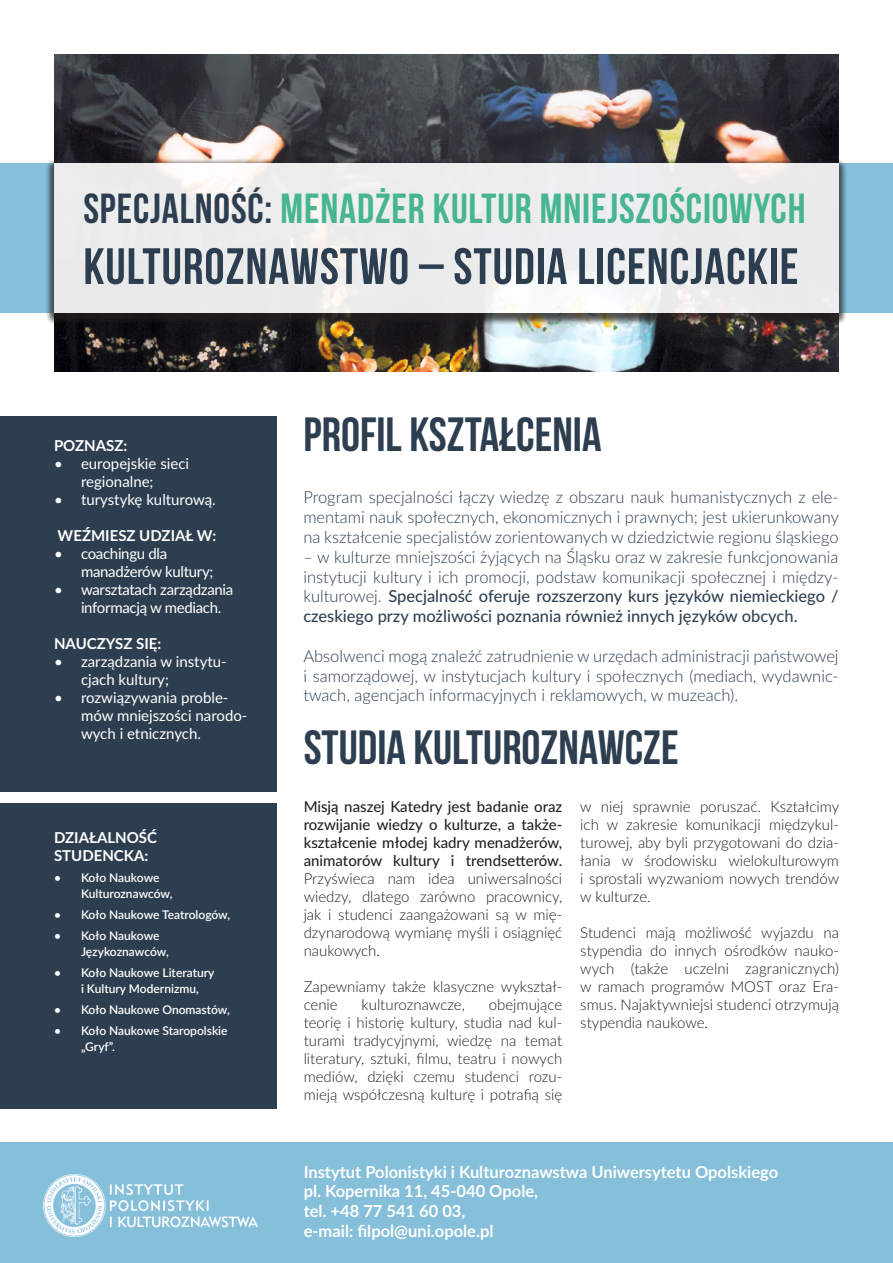
<style>
.page{position:relative;width:893px;height:1263px;background:#fff}
.page>*{position:absolute;margin:0;border:0;box-sizing:border-box;transform-origin:0 0}
.t1{font:700 51px "Bebas Neue";letter-spacing:.02em;color:#2d3e50}
.t2{font:700 48px "Bebas Neue";color:#2d3e50}
.t3{font:700 42px "Bebas Neue";letter-spacing:.02em;color:#47b591}
.t4{font:300 16.5px/19.8px "Lato";color:#2d3e50;text-align:justify}
.t5{font:700 16.5px/19.8px "Lato";color:#fff}
.t6{font:300 15px/18px "Lato";color:#231f20;text-align:justify}
.t7{font:15px/18px "Lato";color:#fff}
.t8{font:500 15px/18px "Lato";color:#231f20;text-align:justify}
.t9{font:15px/18px "Lato";letter-spacing:-.02em;color:#fff}
.t10{font:700 15px/18px "Lato";color:#fff}
.t11{font:600 12px/16.5px "Lato";color:#fff}
.s1{color:#2d3e50}
.s2{font-size:49.5px}
.s3{font-weight:500}
</style>
<div class="page">
<div style="left:0;top:163px;width:893px;height:150px;background:#85bfda"></div>
<img style="left:54px;top:54px;width:785px;height:317px">
<div style="left:45px;top:158px;width:802px;height:167px;background:#231f20;opacity:.75"></div>
<svg style="left:54px;top:163px;width:785px;height:150px;background:#ededed"></svg>
<div style="left:0;top:1143px;width:893px;height:120px;background:#85bfda"></div>
<img style="left:43px;top:1175px;width:214px;height:62px">
<div style="left:0;top:416px;width:276px;height:375px;background:#2d3e50"></div>
<div style="left:0;top:803px;width:276px;height:306px;background:#2d3e50"></div>
<h3 class="t3" style="left:83px;top:185px;width:724px"><span class="s1">SPECJALNOŚĆ:</span> MENADŻER KULTUR MNIEJSZOŚCIOWYCH</h3>
<h1 class="t1" style="left:83px;top:238px;width:716px">KULTUROZNAWSTWO <span class="s2">–</span> STUDIA LICENCJACKIE</h1>
<p class="t10" style="left:54px;top:436px;width:75px">POZNASZ:</p>
<p class="t7" style="left:54px;top:454px;width:137px;text-align:center">• europejskie sieci regionalne;</p>
<p class="t7" style="left:54px;top:490px;width:163px">• turystykę kulturową.</p>
<p class="t10" style="left:58px;top:526px;width:160px">WEŹMIESZ UDZIAŁ W:</p>
<p class="t9" style="left:81px;top:544px;width:134px;text-indent:-27px">• coachingu dla manadżerów kultury;</p>
<p class="t9" style="left:81px;top:580px;width:154px;text-indent:-27px">• warsztatach zarządzania informacją w mediach.</p>
<p class="t10" style="left:54px;top:634px;width:109px">NAUCZYSZ SIĘ:</p>
<p class="t7" style="left:81px;top:652px;width:147px;text-indent:-27px">• zarządzania w instytu&shy;cjach kultury;</p>
<p class="t7" style="left:81px;top:688px;width:168px;text-indent:-27px">• rozwiązywania proble&shy;mów mniejszości narodo&shy;wych i etnicznych.</p>
<p class="t10" style="left:54px;top:828px;width:105px">DZIAŁALNOŚĆ<br>STUDENCKA:</p>
<p class="t11" style="left:81px;top:869px;width:93px;text-indent:-27px">• Koło Naukowe<br>Kulturoznawców,</p>
<p class="t11" style="left:54px;top:906px;width:178px">• Koło Naukowe Teatrologów,</p>
<p class="t11" style="left:81px;top:927px;width:89px;text-indent:-27px">• Koło Naukowe<br>Językoznawców,</p>
<p class="t11" style="left:81px;top:964px;width:135px;text-indent:-27px">• Koło Naukowe Literatury i Kultury Modernizmu,</p>
<p class="t11" style="left:54px;top:1001px;width:178px">• Koło Naukowe Onomastów,</p>
<p class="t11" style="left:81px;top:1022px;width:148px;text-indent:-27px">• Koło Naukowe Staropolskie „Gryf”.</p>
<h2 class="t2" style="left:303px;top:408px;width:300px">PROFIL KSZTAŁCENIA</h2>
<p class="t4" style="left:303px;top:487px;width:537px">Program specjalności łączy wiedzę z obszaru nauk humanistycznych z ele&shy;mentami nauk społecznych, ekonomicznych i prawnych; jest ukierunkowany na kształcenie specjalistów zorientowanych w dziedzictwie regionu śląskiego</p>
<p class="t4" style="left:303px;top:546px;width:537px">– w kulturze mniejszości żyjących na Śląsku oraz w zakresie funkcjonowania instytucji kultury i ich promocji, podstaw komunikacji społecznej i między&shy;kulturowej. <span class="s3">Specjalność oferuje rozszerzony kurs języków niemieckiego / czeskiego przy możliwości poznania również innych języków obcych.</span></p>
<p class="t4" style="left:303px;top:645px;width:537px">Absolwenci mogą znaleźć zatrudnienie w urzędach administracji państwowej i samorządowej, w instytucjach kultury i społecznych (mediach, wydawnic&shy;twach, agencjach informacyjnych i reklamowych, w muzeach).</p>
<h2 class="t2" style="left:304px;top:721px;width:377px">STUDIA KULTUROZNAWCZE</h2>
<p class="t8" style="left:304px;top:797px;width:260px">Misją naszej Katedry jest badanie oraz rozwijanie wiedzy o kulturze, a także&shy;kształcenie młodej kadry menadżerów, animatorów kultury i trendsetterów.</p>
<p class="t6" style="left:304px;top:869px;width:260px">Przyświeca nam idea uniwersalności wiedzy, dlatego zarówno pracownicy, jak i studenci zaangażowani są w mię&shy;dzynarodową wymianę myśli i osiągnięć naukowych.</p>
<p class="t6" style="left:304px;top:977px;width:260px">Zapewniamy także klasyczne wykształ&shy;cenie</p>
<p class="t6" style="left:304px;top:995px;width:260px;text-indent:185px">obejmujące teorię i historię kultury, studia nad kul&shy;turami tradycyjnymi, wiedzę na temat literatury, sztuki, filmu, teatru i nowych mediów, dzięki czemu studenci rozu&shy;mieją współczesną kulturę i potrafią się</p>
<p class="t6" style="left:362px;top:995px;width:105px">kulturoznawcze,</p>
<p class="t6" style="left:580px;top:797px;width:260px">w niej sprawnie poruszać. Kształcimy ich w zakresie komunikacji międzykul&shy;turowej, aby byli przygotowani do dzia&shy;łania w środowisku wielokulturowym i sprostali wyzwaniom nowych trendów w kulturze.</p>
<p class="t6" style="left:580px;top:923px;width:260px">Studenci mają możliwość wyjazdu na stypendia do innych ośrodków nauko&shy;wych (także uczelni zagranicznych) w ramach programów MOST oraz Era&shy;smus. Najaktywniejsi studenci otrzymują stypendia naukowe.</p>
<p class="t5" style="left:304px;top:1161px;width:476px">Instytut Polonistyki i Kulturoznawstwa Uniwersytetu Opolskiego pl. Kopernika 11, 45-040 Opole,<br>tel. +48 77 541 60 03,<br>e-mail: filpol@uni.opole.pl</p>
</div>
